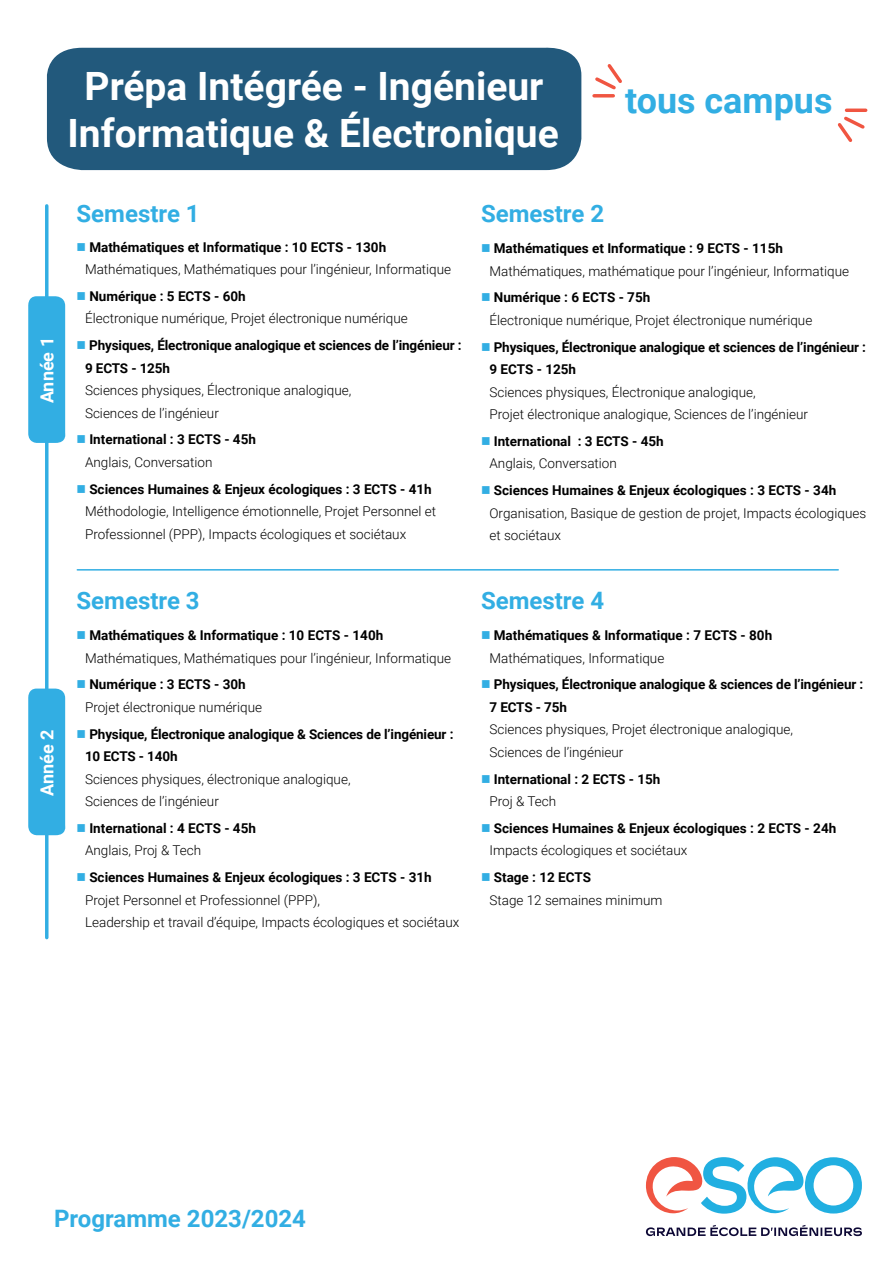
<style>
.page{position:relative;width:893px;height:1263px;background:#fff}
.page>*{position:absolute;margin:0;border:0;box-sizing:border-box;transform-origin:0 0}
.t1{font:700 39px/46.8px "Roboto";color:#fff;text-align:center}
.t2{font:700 36px "Roboto";color:#32aee3}
.t3{font:700 24px "Roboto";color:#32aee3}
.t4{font:700 18px "Roboto";color:#fff}
.t5{font:300 13.5px/22.5px "Roboto";color:#000}
.t6{font:700 13.5px/22.5px "Roboto";color:#000}
.s1{color:#32aee3}
</style>
<div class="page">
<svg style="left:646px;top:1157px;width:216px;height:57px"></svg>
<svg style="left:646px;top:1225px;width:216px;height:11px"></svg>
<svg style="left:594px;top:94px;width:19px;height:4px"></svg>
<svg style="left:595px;top:64px;width:27px;height:26px"></svg>
<hr style="left:846px;top:109px;width:20px;height:3px;background:#f05541">
<svg style="left:837px;top:116px;width:28px;height:26px"></svg>
<svg style="left:45px;top:206px;width:4px;height:732px;fill:#34aee3"></svg>
<svg style="left:28px;top:296px;width:38px;height:147px"></svg>
<div style="left:28px;top:688px;width:38px;height:147px;background:#32aee3"></div>
<hr style="left:77px;top:569px;width:761px;height:2px;background:#32aee3">
<div style="left:47px;top:47px;width:534px;height:123px;background:#22597c"></div>
<p class="t1" style="left:68px;top:61px;width:493px">Prépa Intégrée - Ingénieur<br>Informatique &amp; Électronique</p>
<p class="t2" style="left:625px;top:75px;width:209px">tous campus</p>
<p class="t4" style="left:35px;top:403px;width:68px;rotate:-90deg">Année 1</p>
<p class="t3" style="left:77px;top:197px;width:125px">Semestre 1</p>
<p class="t6" style="left:77px;top:235px;width:311px"><span class="s1">■</span> Mathématiques et Informatique : 10 ECTS - 130h</p>
<p class="t5" style="left:85px;top:258px;width:368px">Mathématiques, Mathématiques pour l’ingénieur, Informatique</p>
<p class="t6" style="left:77px;top:284px;width:171px"><span class="s1">■</span> Numérique : 5 ECTS - 60h</p>
<p class="t5" style="left:85px;top:307px;width:324px">Électronique numérique, Projet électronique numérique</p>
<p class="t6" style="left:85px;top:334px;width:378px;text-indent:-9px"><span class="s1">■</span> Physiques, Électronique analogique et sciences de l’ingénieur :<br>9 ECTS - 125h</p>
<p class="t5" style="left:85px;top:379px;width:268px">Sciences physiques, Électronique analogique,</p>
<p class="t5" style="left:85px;top:401px;width:135px">Sciences de l’ingénieur</p>
<p class="t6" style="left:77px;top:428px;width:181px"><span class="s1">■</span> International : 3 ECTS - 45h</p>
<p class="t5" style="left:85px;top:450px;width:129px">Anglais, Conversation</p>
<p class="t6" style="left:77px;top:477px;width:357px"><span class="s1">■</span> Sciences Humaines &amp; Enjeux écologiques : 3 ECTS - 41h</p>
<p class="t5" style="left:85px;top:500px;width:353px">Méthodologie, Intelligence émotionnelle, Projet Personnel et<br>Professionnel (PPP), Impacts écologiques et sociétaux</p>
<p class="t3" style="left:481px;top:197px;width:125px">Semestre 2</p>
<p class="t6" style="left:481px;top:237px;width:303px"><span class="s1">■</span> Mathématiques et Informatique : 9 ECTS - 115h</p>
<p class="t5" style="left:489px;top:259px;width:361px">Mathématiques, mathématique pour l’ingénieur, Informatique</p>
<p class="t6" style="left:481px;top:286px;width:171px"><span class="s1">■</span> Numérique : 6 ECTS - 75h</p>
<p class="t5" style="left:489px;top:308px;width:324px">Électronique numérique, Projet électronique numérique</p>
<p class="t6" style="left:489px;top:335px;width:378px;text-indent:-9px"><span class="s1">■</span> Physiques, Électronique analogique et sciences de l’ingénieur :<br>9 ECTS - 125h</p>
<p class="t5" style="left:489px;top:380px;width:268px">Sciences physiques, Électronique analogique,</p>
<p class="t5" style="left:489px;top:403px;width:320px">Projet électronique analogique, Sciences de l’ingénieur</p>
<p class="t6" style="left:481px;top:429px;width:184px"><span class="s1">■</span> International : 3 ECTS - 45h</p>
<p class="t5" style="left:489px;top:452px;width:129px">Anglais, Conversation</p>
<p class="t6" style="left:481px;top:479px;width:357px"><span class="s1">■</span> Sciences Humaines &amp; Enjeux écologiques : 3 ECTS - 34h</p>
<p class="t5" style="left:489px;top:501px;width:378px">Organisation, Basique de gestion de projet, Impacts écologiques et sociétaux</p>
<p class="t4" style="left:35px;top:795px;width:68px;rotate:-90deg">Année 2</p>
<p class="t3" style="left:77px;top:584px;width:125px">Semestre 3</p>
<p class="t6" style="left:77px;top:623px;width:308px"><span class="s1">■</span> Mathématiques &amp; Informatique : 10 ECTS - 140h</p>
<p class="t5" style="left:85px;top:646px;width:368px">Mathématiques, Mathématiques pour l’ingénieur, Informatique</p>
<p class="t6" style="left:77px;top:673px;width:171px"><span class="s1">■</span> Numérique : 3 ECTS - 30h</p>
<p class="t5" style="left:85px;top:695px;width:179px">Projet électronique numérique</p>
<p class="t6" style="left:85px;top:722px;width:370px;text-indent:-9px"><span class="s1">■</span> Physique, Électronique analogique &amp; Sciences de l’ingénieur :<br>10 ECTS - 140h</p>
<p class="t5" style="left:85px;top:767px;width:267px">Sciences physiques, électronique analogique,</p>
<p class="t5" style="left:85px;top:789px;width:135px">Sciences de l’ingénieur</p>
<p class="t6" style="left:77px;top:816px;width:181px"><span class="s1">■</span> International : 4 ECTS - 45h</p>
<p class="t5" style="left:85px;top:839px;width:118px">Anglais, Proj &amp; Tech</p>
<p class="t6" style="left:77px;top:865px;width:357px"><span class="s1">■</span> Sciences Humaines &amp; Enjeux écologiques : 3 ECTS - 31h</p>
<p class="t5" style="left:85px;top:888px;width:236px">Projet Personnel et Professionnel (PPP),</p>
<p class="t5" style="left:85px;top:910px;width:376px">Leadership et travail d’équipe, Impacts écologiques et sociétaux</p>
<p class="t3" style="left:481px;top:584px;width:125px">Semestre 4</p>
<p class="t6" style="left:481px;top:623px;width:293px"><span class="s1">■</span> Mathématiques &amp; Informatique : 7 ECTS - 80h</p>
<p class="t5" style="left:489px;top:646px;width:176px">Mathématiques, Informatique</p>
<p class="t6" style="left:489px;top:673px;width:375px;text-indent:-9px"><span class="s1">■</span> Physiques, Électronique analogique &amp; sciences de l’ingénieur :<br>7 ECTS - 75h</p>
<p class="t5" style="left:489px;top:718px;width:305px">Sciences physiques, Projet électronique analogique,</p>
<p class="t5" style="left:489px;top:740px;width:135px">Sciences de l’ingénieur</p>
<p class="t6" style="left:481px;top:767px;width:181px"><span class="s1">■</span> International : 2 ECTS - 15h</p>
<p class="t5" style="left:489px;top:789px;width:68px">Proj &amp; Tech</p>
<p class="t6" style="left:481px;top:816px;width:357px"><span class="s1">■</span> Sciences Humaines &amp; Enjeux écologiques : 2 ECTS - 24h</p>
<p class="t5" style="left:489px;top:839px;width:199px">Impacts écologiques et sociétaux</p>
<p class="t6" style="left:481px;top:865px;width:112px"><span class="s1">■</span> Stage : 12 ECTS</p>
<p class="t5" style="left:489px;top:888px;width:174px">Stage 12 semaines minimum</p>
<p class="t3" style="left:54px;top:1201px;width:254px">Programme 2023/2024</p>
</div>
